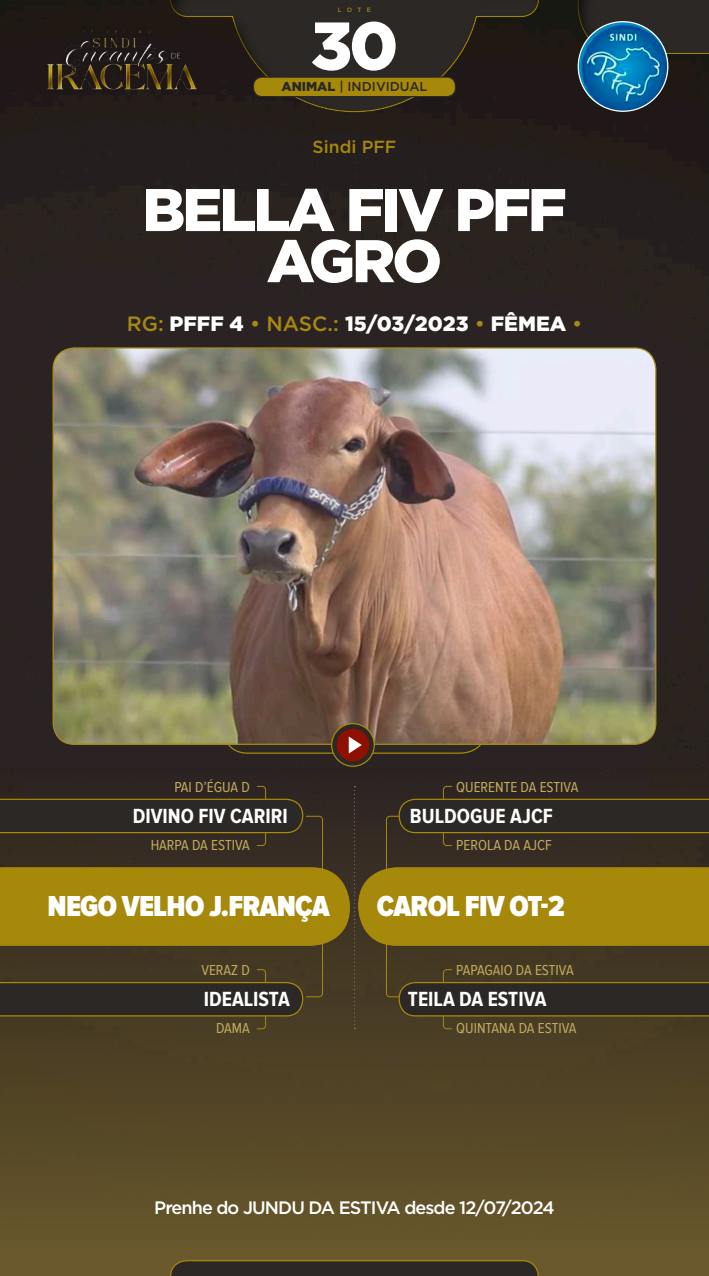
<style>
.page{position:relative;width:709px;height:1276px;background:#fff}
.page>*{position:absolute;margin:0;border:0;box-sizing:border-box;transform-origin:0 0}
.t1{font:900 67.5px "Gotham";color:#fff}
.t2{font:900 60px/51.1px "Gotham";letter-spacing:-.05em;color:#fff;text-align:center}
.t3{font:900 30px "Proxima Nova Cond";letter-spacing:-.025em;color:#fff}
.t4{font:700 21.25px "Proxima Nova Cond";color:#fff}
.t5{font:900 20.75px "Gotham";color:#fff}
.t6{font:500 18px "Gotham";letter-spacing:-.05em;color:#fff}
.t7{font:500 17.5px "Gotham";color:#a6890b}
.t8{font:15px "Proxima Nova Cond";color:#c2ab5e}
.t9{font:500 12.88px "Gotham";color:#2b2825}
.t10{font:500 6.25px "Gotham";color:#a68912}
.s1{font-weight:900}
.s2{font-weight:500;color:#a68912}
</style>
<div class="page">
<img style="left:0;top:0;width:709px;height:678px">
<div style="left:169px;top:0;width:372px;height:113px;background:#000;opacity:.75"></div>
<svg style="left:0;top:678px;width:709px;height:598px;background:#514426"></svg>
<div style="left:223px;top:701px;width:263px;height:52px;background:#2b2825;border-radius:25px"></div>
<div style="left:222px;top:701px;width:264px;height:53px;border:1px solid #a6890b;border-radius:25px"></div>
<img style="left:20px;top:27px;width:202px;height:67px">
<svg style="left:0;top:786px;width:709px;height:243px;background:#5b4c1b"></svg>
<svg style="left:170px;top:1260px;width:369px;height:16px;background:#363022"></svg>
<div style="left:253px;top:77px;width:202px;height:20px;background:#a6890b;border-radius:9px"></div>
<div style="left:253px;top:76px;width:203px;height:21px;border:1px solid #2b2825;border-radius:9px"></div>
<div style="left:575px;top:0;width:134px;height:55px;background:#000;opacity:.75"></div>
<img style="left:53px;top:348px;width:603px;height:396px">
<img style="left:578px;top:22px;width:89px;height:89px;border-radius:45px">
<svg style="left:332px;top:723px;width:42px;height:43px"></svg>
<div style="left:331px;top:723px;width:44px;height:44px;border:1px solid #a6890b;border-radius:50%"></div>
<div style="left:336px;top:728px;width:33px;height:33px;background:#8f1001;border-radius:50%"></div>
<svg style="left:349px;top:736px;width:13px;height:17px"></svg>
<p class="t10" style="left:338px;top:6px;width:35px">LOTE</p>
<h1 class="t1" style="left:310px;top:7px;width:89px">30</h1>
<p class="t9" style="left:281px;top:79px;width:148px"><span class="s1">ANIMAL</span> | INDIVIDUAL</p>
<p class="t7" style="left:312px;top:137px;width:85px">Sindi PFF</p>
<h2 class="t2" style="left:142px;top:183px;width:426px">BELLA FIV PFF<br>AGRO</h2>
<h3 class="t5" style="left:127px;top:312px;width:457px"><span class="s2">RG:</span> PFFF 4 <span class="s2">• NASC.:</span> 15/03/2023 <span class="s2">•</span> FÊMEA <span class="s2">•</span></h3>
<p class="t8" style="left:174px;top:778px;width:77px">PAI D’ÉGUA D</p>
<p class="t8" style="left:456px;top:778px;width:124px">QUERENTE DA ESTIVA</p>
<h3 class="t4" style="left:133px;top:804px;width:157px">DIVINO FIV CARIRI</h3>
<h3 class="t4" style="left:410px;top:804px;width:145px">BULDOGUE AJCF</h3>
<p class="t8" style="left:151px;top:837px;width:101px">HARPA DA ESTIVA</p>
<p class="t8" style="left:456px;top:837px;width:97px">PEROLA DA AJCF</p>
<h3 class="t3" style="left:48px;top:889px;width:284px">NEGO VELHO J.FRANÇA</h3>
<h3 class="t3" style="left:377px;top:889px;width:189px">CAROL FIV OT-2</h3>
<p class="t8" style="left:201px;top:962px;width:50px">VERAZ D</p>
<p class="t8" style="left:456px;top:962px;width:119px">PAPAGAIO DA ESTIVA</p>
<h3 class="t4" style="left:204px;top:987px;width:87px">IDEALISTA</h3>
<h3 class="t4" style="left:408px;top:987px;width:140px">TEILA DA ESTIVA</h3>
<p class="t8" style="left:216px;top:1020px;width:35px">DAMA</p>
<p class="t8" style="left:456px;top:1020px;width:122px">QUINTANA DA ESTIVA</p>
<p class="t6" style="left:154px;top:1197px;width:402px">Prenhe do JUNDU DA ESTIVA desde 12/07/2024</p>
</div>
